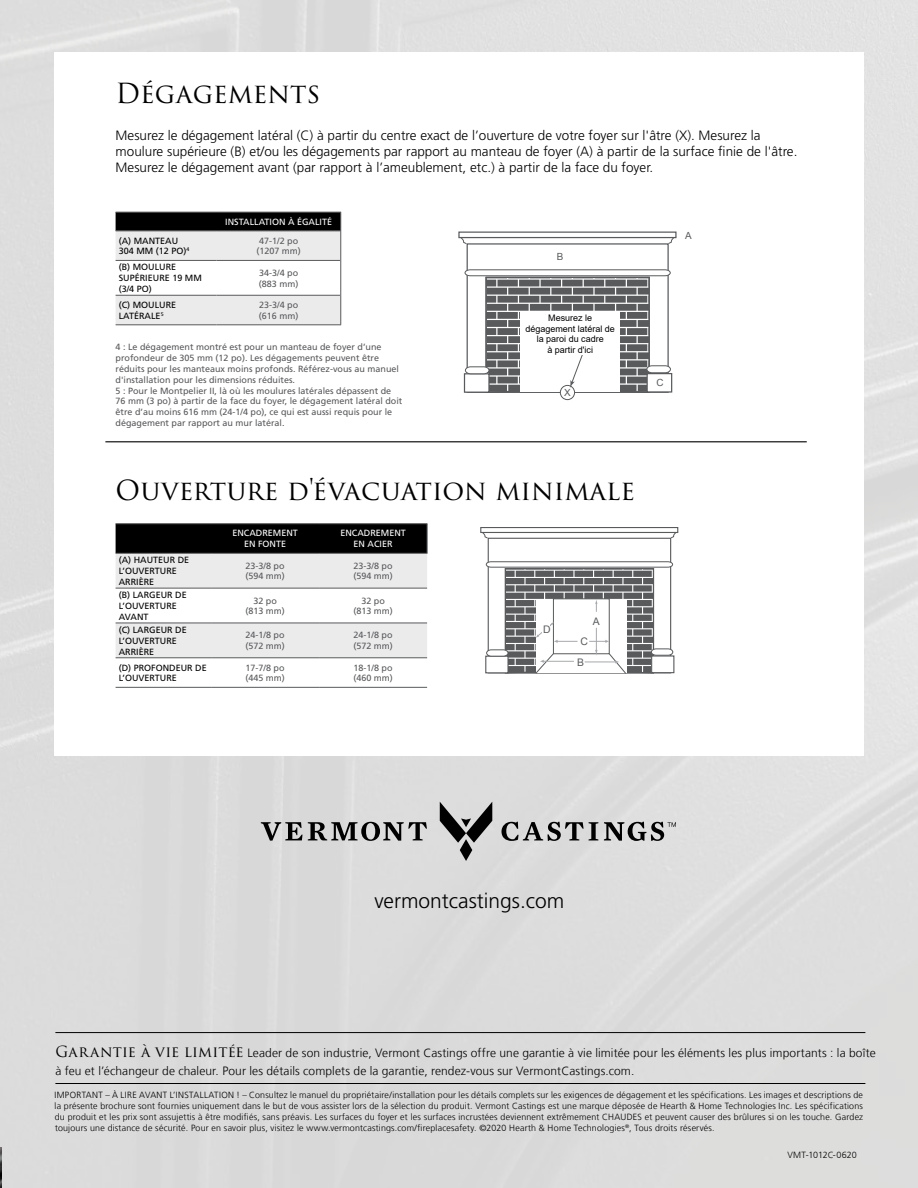
<style>
.page{position:relative;width:918px;height:1188px;background:#dcdcdc}
.page>*{position:absolute;margin:0;border:0;box-sizing:border-box;transform-origin:0 0}
.t1{font:27px "Trajan Pro 3";color:#000}
.t2{font:300 21px "Frutiger";color:#000}
.t3{font:300 13.5px/16.2px "Frutiger";color:#000}
.t4{font:300 12px/18px "Frutiger LT";letter-spacing:.01em;color:#000}
.t5{font:10.35px "Arial";color:#585a5c}
.t6{font:9.9px "Arial";color:#585a5c}
.t7{font:9.15px/9.1px "Arial";color:#585a5c;text-align:center}
.t8{font:300 9px/10.8px "Frutiger LT";letter-spacing:.005em;color:#000;text-align:justify}
.t9{font:9px/10.8px "Frutiger";color:#58595b}
.t10{font:9px/10.8px "Frutiger";color:#000}
.t11{font:9px/10.8px "Frutiger";color:#fff;text-align:center}
.t12{font:9px/10.5px "Arial";color:#000;text-align:center}
.s1{font-family:"Trajan Pro 3";font-weight:400;font-size:15px}
</style>
<div class="page">
<hr style="left:55px;top:1083px;width:810px;height:1px;background:#000">
<hr style="left:55px;top:1032px;width:810px;height:1px;background:#000">
<div style="left:54px;top:52px;width:810px;height:704px;background:#fff"></div>
<div style="left:458px;top:232px;width:219px;height:6px;border:1px solid #585a5c"></div>
<div style="left:647px;top:373px;width:25px;height:20px;border:1px solid #585a5c"></div>
<svg style="left:460px;top:237px;width:7px;height:7px"></svg>
<svg style="left:668px;top:237px;width:7px;height:7px"></svg>
<div style="left:560px;top:385px;width:15px;height:15px;border:1px solid #585a5c;border-radius:50%"></div>
<svg style="left:464px;top:269px;width:207px;height:124px"></svg>
<div style="left:480px;top:527px;width:198px;height:6px;border:1px solid #585a5c"></div>
<div style="left:485px;top:656px;width:24px;height:17px;border:1px solid #585a5c"></div>
<svg style="left:482px;top:532px;width:6px;height:7px"></svg>
<svg style="left:670px;top:532px;width:7px;height:7px"></svg>
<svg style="left:486px;top:561px;width:188px;height:113px"></svg>
<div style="left:542px;top:621px;width:8px;height:13px;background:#fff"></div>
<hr style="left:116px;top:325px;width:101px;height:1px;background:#58595b">
<hr style="left:217px;top:325px;width:124px;height:1px;background:#58595b">
<svg style="left:116px;top:212px;width:225px;height:113px"></svg>
<hr style="left:340px;top:260px;width:1px;height:35px;background:#58595b">
<hr style="left:340px;top:295px;width:1px;height:30px;background:#58595b">
<hr style="left:116px;top:523px;width:95px;height:1px;background:#58595b">
<hr style="left:211px;top:523px;width:108px;height:1px;background:#58595b">
<hr style="left:319px;top:523px;width:108px;height:1px;background:#58595b">
<hr style="left:116px;top:687px;width:95px;height:1px;background:#58595b">
<hr style="left:211px;top:687px;width:108px;height:1px;background:#58595b">
<hr style="left:319px;top:687px;width:108px;height:1px;background:#58595b">
<svg style="left:116px;top:524px;width:312px;height:163px"></svg>
<hr style="left:105px;top:441px;width:702px;height:1px;background:#000">
<svg style="left:440px;top:802px;width:52px;height:59px"></svg>
<svg style="left:502px;top:822px;width:96px;height:19px"></svg>
<svg style="left:604px;top:822px;width:72px;height:19px"></svg>
<svg style="left:261px;top:822px;width:166px;height:19px"></svg>
<img style="left:0;top:1147px;width:1px;height:41px">
<div style="left:523px;top:315px;width:95px;height:40px;background:#fff"></div>
<h1 class="t1" style="left:116px;top:75px;width:206px">Dégagements</h1>
<p class="t3" style="left:116px;top:127px;width:683px">Mesurez le dégagement latéral (C) à partir du centre exact de l’ouverture de votre foyer sur l'âtre (X). Mesurez la moulure supérieure (B) et/ou les dégagements par rapport au manteau de foyer (A) à partir de la surface finie de l'âtre.<br>Mesurez le dégagement avant (par rapport à l’ameublement, etc.) à partir de la face du foyer.</p>
<p class="t11" style="left:225px;top:216px;width:108px">INSTALLATION À ÉGALITÉ</p>
<p class="t10" style="left:119px;top:235px;width:72px">(A) MANTEAU<br>304 MM (12 PO)<sup>4</sup></p>
<p class="t9" style="left:256px;top:235px;width:46px;text-align:center">47-1/2 po (1207 mm)</p>
<p class="t10" style="left:119px;top:262px;width:85px">(B) MOULURE<br>SUPÉRIEURE 19 MM (3/4 PO)</p>
<p class="t9" style="left:259px;top:267px;width:41px">34-3/4 po (883 mm)</p>
<p class="t10" style="left:119px;top:300px;width:59px">(C) MOULURE<br>LATÉRALE<sup>5</sup></p>
<p class="t9" style="left:259px;top:300px;width:41px">23-3/4 po (616 mm)</p>
<p class="t9" style="left:116px;top:342px;width:288px">4 : Le dégagement montré est pour un manteau de foyer d’une profondeur de 305 mm (12 po). Les dégagements peuvent être réduits pour les manteaux moins profonds. Référez-vous au manuel d'installation pour les dimensions réduites.<br>5 : Pour le Montpelier II, là où les moulures latérales dépassent de 76 mm (3 po) à partir de la face du foyer, le dégagement latéral doit être d’au moins 616 mm (24-1/4 po), ce qui est aussi requis pour le dégagement par rapport au mur latéral.</p>
<p class="t6" style="left:557px;top:250px;width:8px">B</p>
<p class="t12" style="left:525px;top:313px;width:91px">Mesurez le dégagement latéral de la paroi du cadre<br>à partir d'ici</p>
<p class="t7" style="left:531px;top:331px;width:83px">Measure side trim clearance from here</p>
<p class="t6" style="left:564px;top:386px;width:8px">X</p>
<h1 class="t1" style="left:116px;top:471px;width:521px">Ouverture d'évacuation minimale</h1>
<p class="t11" style="left:232px;top:528px;width:67px">ENCADREMENT<br>EN FONTE</p>
<p class="t11" style="left:340px;top:528px;width:67px">ENCADREMENT<br>EN ACIER</p>
<p class="t10" style="left:119px;top:555px;width:72px">(A) HAUTEUR DE<br>L’OUVERTURE<br>ARRIÈRE</p>
<p class="t9" style="left:245px;top:560px;width:41px">23-3/8 po (594 mm)</p>
<p class="t9" style="left:353px;top:560px;width:41px">23-3/8 po (594 mm)</p>
<p class="t10" style="left:119px;top:590px;width:69px">(B) LARGEUR DE<br>L’OUVERTURE<br>AVANT</p>
<p class="t9" style="left:245px;top:595px;width:41px;text-align:center">32 po (813 mm)</p>
<p class="t9" style="left:353px;top:595px;width:41px;text-align:center">32 po (813 mm)</p>
<p class="t10" style="left:119px;top:624px;width:69px">(C) LARGEUR DE<br>L’OUVERTURE<br>ARRIÈRE</p>
<p class="t9" style="left:245px;top:630px;width:41px">24-1/8 po (572 mm)</p>
<p class="t9" style="left:353px;top:630px;width:41px">24-1/8 po (572 mm)</p>
<p class="t10" style="left:119px;top:662px;width:90px">(D) PROFONDEUR DE<br>L’OUVERTURE</p>
<p class="t9" style="left:245px;top:662px;width:41px">17-7/8 po (445 mm)</p>
<p class="t9" style="left:353px;top:662px;width:41px">18-1/8 po (460 mm)</p>
<p class="t5" style="left:543px;top:622px;width:9px">D</p>
<p class="t5" style="left:593px;top:614px;width:8px">A</p>
<p class="t5" style="left:581px;top:635px;width:9px">C</p>
<p class="t5" style="left:577px;top:656px;width:8px">B</p>
<p class="t6" style="left:685px;top:229px;width:8px">A</p>
<p class="t6" style="left:657px;top:376px;width:9px">C</p>
<h2 class="t2" style="left:374px;top:889px;width:192px">vermontcastings.com</h2>
<p class="t4" style="left:55px;top:1044px;width:822px"><span class="s1">Garantie à vie limitée</span> Leader de son industrie, Vermont Castings offre une garantie à vie limitée pour les éléments les plus importants : la boîte à feu et l’échangeur de chaleur. Pour les détails complets de la garantie, rendez-vous sur VermontCastings.com.</p>
<p class="t8" style="left:54px;top:1090px;width:811px">IMPORTANT – À LIRE AVANT L’INSTALLATION ! – Consultez le manuel du propriétaire/installation pour les détails complets sur les exigences de dégagement et les spécifications. Les images et descriptions de la présente brochure sont fournies uniquement dans le but de vous assister lors de la sélection du produit. Vermont Castings est une marque déposée de Hearth &amp; Home Technologies Inc. Les spécifications du produit et les prix sont assujettis à être modifiés, sans préavis. Les surfaces du foyer et les surfaces incrustées deviennent extrêmement CHAUDES et peuvent causer des brûlures si on les touche. Gardez toujours une distance de sécurité. Pour en savoir plus, visitez le www.vermontcastings.com/fireplacesafety. ©2020 Hearth &amp; Home Technologies<sup>®</sup>, Tous droits réservés.</p>
<p class="t8" style="left:787px;top:1150px;width:71px">VMT-1012C-0620</p>
</div>
